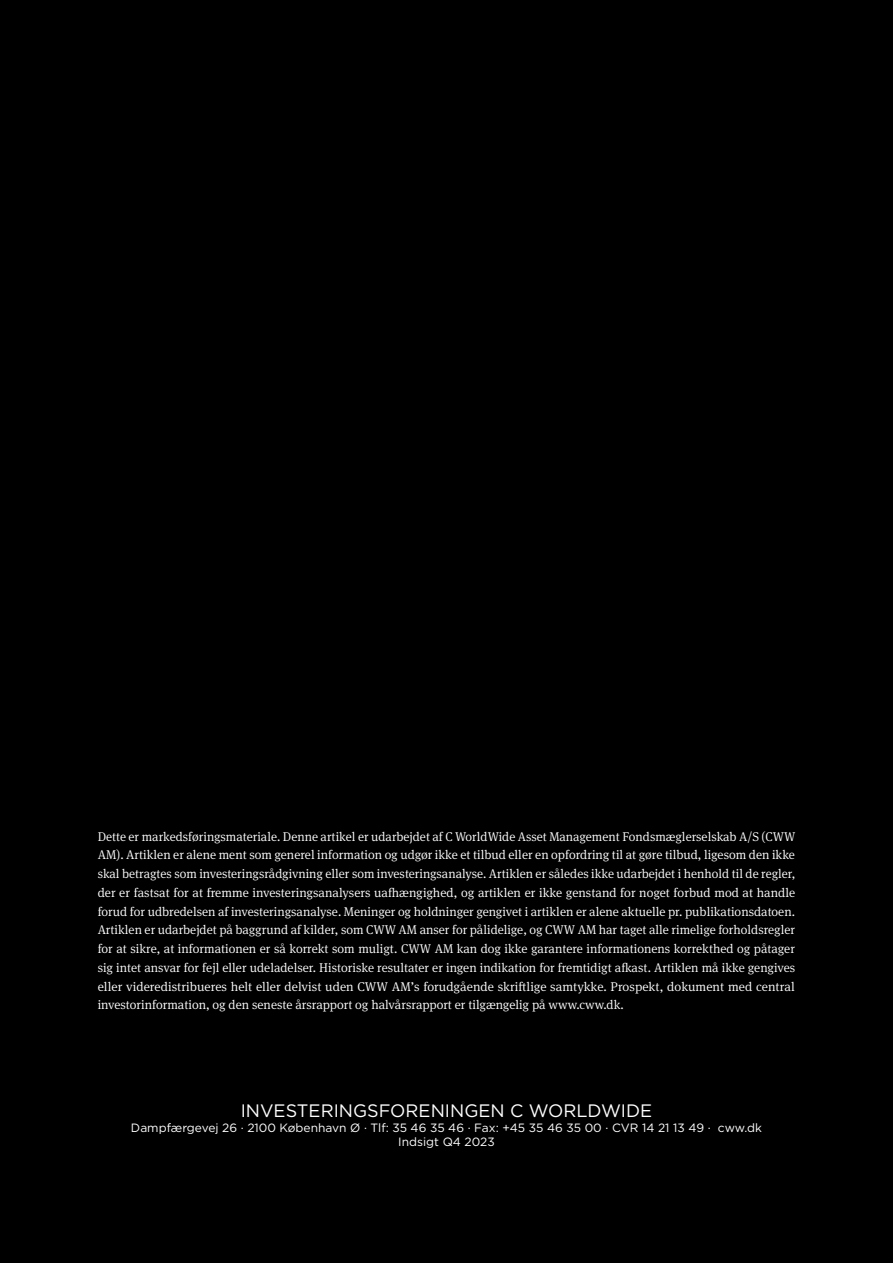
<style>
.page{position:relative;width:893px;height:1263px;background:#000}
.page>*{position:absolute;margin:0;border:0;box-sizing:border-box;transform-origin:0 0}
.t1{font:18px "Gotham";color:#fff}
.t2{font:300 12.75px/18.8px "Meta Serif Pro";color:#fff;text-align:justify}
.t3{font:12px/14.4px "Gotham";color:#fff;text-align:center}
</style>
<div class="page">
<p class="t2" style="left:98px;top:826px;width:699px">Dette er markedsføringsmateriale. Denne artikel er udarbejdet af C WorldWide Asset Management Fondsmæglerselskab A/S (CWW AM). Artiklen er alene ment som generel information og udgør ikke et tilbud eller en opfordring til at gøre tilbud, ligesom den ikke skal betragtes som investeringsrådgivning eller som investeringsanalyse. Artiklen er således ikke udarbejdet i henhold til de regler, der er fastsat for at fremme investeringsanalysers uafhængighed, og artiklen er ikke genstand for noget forbud mod at handle forud for udbredelsen af investeringsanalyse. Meninger og holdninger gengivet i artiklen er alene aktuelle pr. publikationsdatoen.<br>Artiklen er udarbejdet på baggrund af kilder, som CWW AM anser for pålidelige, og CWW AM har taget alle rimelige forholdsregler for at sikre, at informationen er så korrekt som muligt. CWW AM kan dog ikke garantere informationens korrekthed og påtager sig intet ansvar for fejl eller udeladelser. Historiske resultater er ingen indikation for fremtidigt afkast. Artiklen må ikke gengives eller videredistribueres helt eller delvist uden CWW AM’s forudgående skriftlige samtykke. Prospekt, dokument med central investorinformation, og den seneste årsrapport og halvårsrapport er tilgængelig på www.cww.dk.</p>
<h1 class="t1" style="left:241px;top:1099px;width:413px">INVESTERINGSFORENINGEN C WORLDWIDE</h1>
<p class="t3" style="left:131px;top:1120px;width:632px">Dampfærgevej 26 · 2100 København Ø · Tlf: 35 46 35 46 · Fax: +45 35 46 35 00 · CVR 14 21 13 49 · cww.dk<br>Indsigt Q4 2023</p>
<p class="t3" style="left:453px;top:1134px;width:9px">2</p>
<p class="t3" style="left:487px;top:1134px;width:9px">2</p>
</div>
